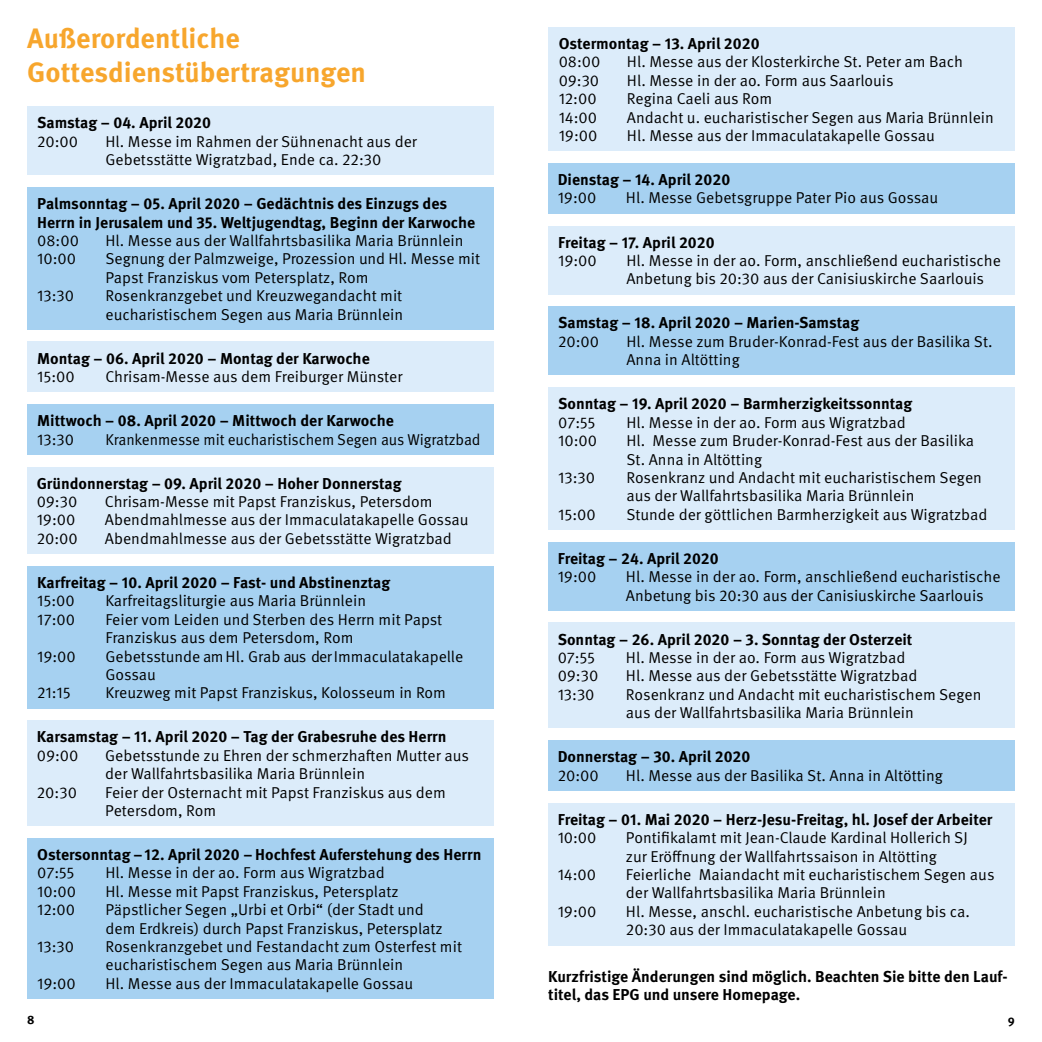
<style>
.page{position:relative;width:1042px;height:1042px;background:#fff}
.page>*{position:absolute;margin:0;border:0;box-sizing:border-box;transform-origin:0 0}
.t1{font:700 28px/33.6px "Meta Pro";color:#f7a62d}
.t2{font:15.75px/18.4px "Meta Pro Norm";color:#000}
.t3{font:700 15.75px/18.4px "Meta Pro";color:#000}
.t4{font:15.75px "Meta Pro Norm";color:#000;scale:.96 1}
.t5{font:700 12.25px "Meta Pro";color:#000}
</style>
<div class="page">
<div style="left:27px;top:107px;width:467px;height:68px;background:#dcecfa"></div>
<div style="left:27px;top:342px;width:467px;height:50px;background:#dcecfa"></div>
<div style="left:27px;top:187px;width:467px;height:142px;background:#a6d1f1"></div>
<div style="left:27px;top:404px;width:467px;height:50px;background:#a6d1f1"></div>
<div style="left:27px;top:566px;width:467px;height:142px;background:#a6d1f1"></div>
<div style="left:27px;top:467px;width:466px;height:87px;background:#dcecfa"></div>
<div style="left:27px;top:720px;width:466px;height:106px;background:#dcecfa"></div>
<div style="left:548px;top:307px;width:466px;height:68px;background:#a6d1f1"></div>
<div style="left:548px;top:226px;width:466px;height:68px;background:#dcecfa"></div>
<div style="left:548px;top:387px;width:466px;height:142px;background:#dcecfa"></div>
<div style="left:548px;top:542px;width:466px;height:68px;background:#a6d1f1"></div>
<div style="left:549px;top:27px;width:466px;height:124px;background:#dcecfa"></div>
<div style="left:548px;top:163px;width:466px;height:50px;background:#a6d1f1"></div>
<div style="left:27px;top:838px;width:467px;height:160px;background:#a6d1f1"></div>
<div style="left:548px;top:623px;width:466px;height:105px;background:#dcecfa"></div>
<div style="left:548px;top:740px;width:466px;height:50px;background:#a6d1f1"></div>
<div style="left:548px;top:803px;width:466px;height:142px;background:#dcecfa"></div>
<h1 class="t1" style="left:27px;top:20px;width:340px">Außerordentliche<br>Gottesdienstübertragungen</h1>
<p class="t3" style="left:37px;top:113px;width:175px">Samstag – 04. April 2020</p>
<p class="t2" style="left:37px;top:131px;width:42px">20:00</p>
<p class="t2" style="left:105px;top:131px;width:313px">Hl. Messe im Rahmen der Sühnenacht aus der<br>Gebetsstätte Wigratzbad, Ende ca. 22:30</p>
<p class="t3" style="left:37px;top:194px;width:440px">Palmsonntag – 05. April 2020 – Gedächtnis des Einzugs des<br>Herrn in Jerusalem und 35. Weltjugendtag, Beginn der Karwoche</p>
<p class="t2" style="left:37px;top:230px;width:43px">08:00</p>
<p class="t2" style="left:105px;top:230px;width:360px">Hl. Messe aus der Wallfahrtsbasilika Maria Brünnlein</p>
<p class="t2" style="left:37px;top:249px;width:40px">10:00</p>
<p class="t2" style="left:105px;top:249px;width:376px">Segnung der Palmzweige, Prozession und Hl. Messe mit<br>Papst Franziskus vom Petersplatz, Rom</p>
<p class="t2" style="left:37px;top:285px;width:38px">13:30</p>
<p class="t2" style="left:105px;top:285px;width:299px">Rosenkranzgebet und Kreuzwegandacht mit eucharistischem Segen aus Maria Brünnlein</p>
<p class="t3" style="left:37px;top:348px;width:334px">Montag – 06. April 2020 – Montag der Karwoche</p>
<p class="t2" style="left:37px;top:366px;width:39px">15:00</p>
<p class="t2" style="left:105px;top:366px;width:299px">Chrisam-Messe aus dem Freiburger Münster</p>
<p class="t3" style="left:37px;top:410px;width:358px">Mittwoch – 08. April 2020 – Mittwoch der Karwoche</p>
<p class="t2" style="left:37px;top:429px;width:38px">13:30</p>
<p class="t4" style="left:105px;top:427px;width:392px">Krankenmesse mit eucharistischem Segen aus Wigratzbad</p>
<p class="t3" style="left:37px;top:473px;width:366px">Gründonnerstag – 09. April 2020 – Hoher Donnerstag</p>
<p class="t2" style="left:37px;top:491px;width:42px">09:30</p>
<p class="t2" style="left:105px;top:491px;width:329px">Chrisam-Messe mit Papst Franziskus, Petersdom</p>
<p class="t2" style="left:37px;top:510px;width:40px">19:00</p>
<p class="t2" style="left:105px;top:510px;width:365px">Abendmahlmesse aus der Immaculatakapelle Gossau</p>
<p class="t2" style="left:37px;top:528px;width:42px">20:00</p>
<p class="t2" style="left:105px;top:528px;width:348px">Abendmahlmesse aus der Gebetsstätte Wigratzbad</p>
<p class="t3" style="left:37px;top:572px;width:354px">Karfreitag – 10. April 2020 – Fast- und Abstinenztag</p>
<p class="t2" style="left:37px;top:591px;width:39px">15:00</p>
<p class="t2" style="left:105px;top:591px;width:262px">Karfreitagsliturgie aus Maria Brünnlein</p>
<p class="t2" style="left:37px;top:609px;width:39px">17:00</p>
<p class="t2" style="left:105px;top:609px;width:338px">Feier vom Leiden und Sterben des Herrn mit Papst<br>Franziskus aus dem Petersdom, Rom</p>
<p class="t2" style="left:37px;top:646px;width:40px">19:00</p>
<p class="t2" style="left:105px;top:646px;width:359px">Gebetsstunde am Hl. Grab aus der Immaculatakapelle<br>Gossau</p>
<p class="t2" style="left:37px;top:682px;width:35px">21:15</p>
<p class="t2" style="left:105px;top:682px;width:342px">Kreuzweg mit Papst Franziskus, Kolosseum in Rom</p>
<p class="t3" style="left:37px;top:727px;width:411px">Karsamstag – 11. April 2020 – Tag der Grabesruhe des Herrn</p>
<p class="t2" style="left:37px;top:745px;width:43px">09:00</p>
<p class="t2" style="left:105px;top:745px;width:365px">Gebetsstunde zu Ehren der schmerzhaften Mutter aus der Wallfahrtsbasilika Maria Brünnlein</p>
<p class="t2" style="left:37px;top:782px;width:41px">20:30</p>
<p class="t2" style="left:105px;top:782px;width:342px">Feier der Osternacht mit Papst Franziskus aus dem<br>Petersdom, Rom</p>
<p class="t3" style="left:37px;top:844px;width:446px">Ostersonntag – 12. April 2020 – Hochfest Auferstehung des Herrn</p>
<p class="t2" style="left:37px;top:863px;width:39px">07:55</p>
<p class="t2" style="left:105px;top:863px;width:281px">Hl. Messe in der ao. Form aus Wigratzbad</p>
<p class="t2" style="left:37px;top:881px;width:40px">10:00</p>
<p class="t2" style="left:105px;top:881px;width:295px">Hl. Messe mit Papst Franziskus, Petersplatz</p>
<p class="t2" style="left:37px;top:899px;width:39px">12:00</p>
<p class="t2" style="left:105px;top:899px;width:339px">Päpstlicher Segen „Urbi et Orbi“ (der Stadt und dem Erdkreis) durch Papst Franziskus, Petersplatz</p>
<p class="t2" style="left:37px;top:936px;width:38px">13:30</p>
<p class="t2" style="left:105px;top:936px;width:358px">Rosenkranzgebet und Festandacht zum Osterfest mit eucharistischem Segen aus Maria Brünnlein</p>
<p class="t2" style="left:37px;top:973px;width:40px">19:00</p>
<p class="t2" style="left:105px;top:973px;width:309px">Hl. Messe aus der Immaculatakapelle Gossau</p>
<p class="t3" style="left:559px;top:33px;width:202px">Ostermontag – 13. April 2020</p>
<p class="t2" style="left:559px;top:52px;width:43px">08:00</p>
<p class="t2" style="left:627px;top:52px;width:338px">Hl. Messe aus der Klosterkirche St. Peter am Bach</p>
<p class="t2" style="left:559px;top:70px;width:42px">09:30</p>
<p class="t2" style="left:627px;top:70px;width:268px">Hl. Messe in der ao. Form aus Saarlouis</p>
<p class="t2" style="left:559px;top:89px;width:39px">12:00</p>
<p class="t2" style="left:627px;top:89px;width:147px">Regina Caeli aus Rom</p>
<p class="t2" style="left:559px;top:107px;width:40px">14:00</p>
<p class="t2" style="left:627px;top:107px;width:368px">Andacht u. eucharistischer Segen aus Maria Brünnlein</p>
<p class="t2" style="left:559px;top:125px;width:40px">19:00</p>
<p class="t2" style="left:627px;top:125px;width:309px">Hl. Messe aus der Immaculatakapelle Gossau</p>
<p class="t3" style="left:558px;top:169px;width:174px">Dienstag – 14. April 2020</p>
<p class="t2" style="left:558px;top:188px;width:40px">19:00</p>
<p class="t2" style="left:626px;top:188px;width:314px">Hl. Messe Gebetsgruppe Pater Pio aus Gossau</p>
<p class="t3" style="left:558px;top:232px;width:158px">Freitag – 17. April 2020</p>
<p class="t2" style="left:558px;top:250px;width:40px">19:00</p>
<p class="t2" style="left:626px;top:250px;width:376px">Hl. Messe in der ao. Form, anschließend eucharistische<br>Anbetung bis 20:30 aus der Canisiuskirche Saarlouis</p>
<p class="t3" style="left:558px;top:313px;width:302px">Samstag – 18. April 2020 – Marien-Samstag</p>
<p class="t2" style="left:558px;top:331px;width:42px">20:00</p>
<p class="t2" style="left:626px;top:331px;width:368px">Hl. Messe zum Bruder-Konrad-Fest aus der Basilika St.<br>Anna in Altötting</p>
<p class="t3" style="left:558px;top:394px;width:355px">Sonntag – 19. April 2020 – Barmherzigkeitssonntag</p>
<p class="t2" style="left:558px;top:412px;width:39px">07:55</p>
<p class="t2" style="left:626px;top:412px;width:281px">Hl. Messe in der ao. Form aus Wigratzbad</p>
<p class="t2" style="left:558px;top:430px;width:40px">10:00</p>
<p class="t2" style="left:626px;top:430px;width:349px">Hl. Messe zum Bruder-Konrad-Fest aus der Basilika<br>St. Anna in Altötting</p>
<p class="t2" style="left:558px;top:467px;width:38px">13:30</p>
<p class="t2" style="left:626px;top:467px;width:357px">Rosenkranz und Andacht mit eucharistischem Segen aus der Wallfahrtsbasilika Maria Brünnlein</p>
<p class="t2" style="left:558px;top:504px;width:39px">15:00</p>
<p class="t2" style="left:626px;top:504px;width:362px">Stunde der göttlichen Barmherzigkeit aus Wigratzbad</p>
<p class="t3" style="left:558px;top:548px;width:163px">Freitag – 24. April 2020</p>
<p class="t2" style="left:558px;top:566px;width:40px">19:00</p>
<p class="t2" style="left:626px;top:566px;width:376px">Hl. Messe in der ao. Form, anschließend eucharistische<br>Anbetung bis 20:30 aus der Canisiuskirche Saarlouis</p>
<p class="t3" style="left:558px;top:629px;width:356px">Sonntag – 26. April 2020 – 3. Sonntag der Osterzeit</p>
<p class="t2" style="left:558px;top:647px;width:39px">07:55</p>
<p class="t2" style="left:626px;top:647px;width:281px">Hl. Messe in der ao. Form aus Wigratzbad</p>
<p class="t2" style="left:558px;top:666px;width:42px">09:30</p>
<p class="t2" style="left:626px;top:666px;width:293px">Hl. Messe aus der Gebetsstätte Wigratzbad</p>
<p class="t2" style="left:558px;top:684px;width:38px">13:30</p>
<p class="t2" style="left:626px;top:684px;width:357px">Rosenkranz und Andacht mit eucharistischem Segen aus der Wallfahrtsbasilika Maria Brünnlein</p>
<p class="t3" style="left:558px;top:746px;width:194px">Donnerstag – 30. April 2020</p>
<p class="t2" style="left:558px;top:765px;width:42px">20:00</p>
<p class="t2" style="left:626px;top:765px;width:318px">Hl. Messe aus der Basilika St. Anna in Altötting</p>
<p class="t3" style="left:558px;top:809px;width:436px">Freitag – 01. Mai 2020 – Herz-Jesu-Freitag, hl. Josef der Arbeiter</p>
<p class="t2" style="left:558px;top:827px;width:40px">10:00</p>
<p class="t2" style="left:626px;top:827px;width:343px">Pontifikalamt mit Jean-Claude Kardinal Hollerich SJ zur Eröffnung der Wallfahrtssaison in Altötting</p>
<p class="t2" style="left:558px;top:864px;width:40px">14:00</p>
<p class="t2" style="left:626px;top:864px;width:370px">Feierliche Maiandacht mit eucharistischem Segen aus der Wallfahrtsbasilika Maria Brünnlein</p>
<p class="t2" style="left:558px;top:901px;width:40px">19:00</p>
<p class="t2" style="left:626px;top:901px;width:345px">Hl. Messe, anschl. eucharistische Anbetung bis ca.<br>20:30 aus der Immaculatakapelle Gossau</p>
<p class="t3" style="left:548px;top:966px;width:461px">Kurzfristige Änderungen sind möglich. Beachten Sie bitte den Lauf&shy;titel, das EPG und unsere Homepage.</p>
<p class="t5" style="left:27px;top:1010px;width:9px">8</p>
<p class="t5" style="left:1007px;top:1010px;width:8px">9</p>
</div>
